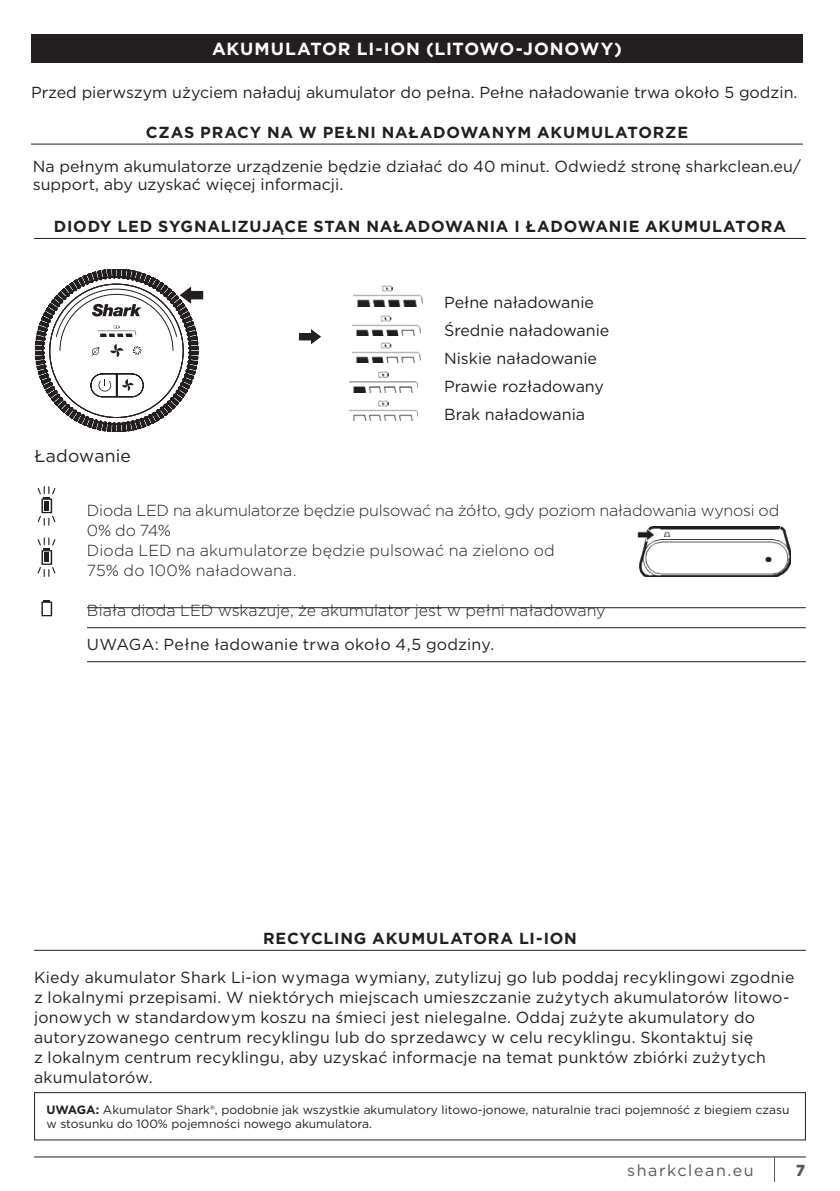
<style>
.page{position:relative;width:840px;height:1191px;background:#fff}
.page>*{position:absolute;margin:0;border:0;box-sizing:border-box;transform-origin:0 0}
.t1{font:700 17.6px "Gotham";letter-spacing:.045em;color:#fff}
.t2{font:17.4px "Gotham";letter-spacing:.015em;color:#231f20}
.t3{font:16px/20px "Gotham";letter-spacing:.005em;color:#231f20}
.t4{font:300 16px/20px "Gotham";color:#231f20}
.t5{font:700 16px "Gotham";letter-spacing:.05em;color:#231f20}
.t6{font:16px "Gotham";letter-spacing:.1em;color:#57585a}
.t7{font:900 16px "Gotham";color:#57585a;scale:.9 1}
.t8{font:12px/14px "Gotham";color:#231f20}
.s1{font-weight:700}
</style>
<div class="page">
<hr style="left:34px;top:1156px;width:771px;height:1px;background:#231f20">
<div style="left:31px;top:34px;width:771px;height:28px;background:#231f20"></div>
<hr style="left:31px;top:144px;width:771px;height:1px;background:#231f20">
<hr style="left:34px;top:949px;width:771px;height:1px;background:#231f20">
<hr style="left:34px;top:238px;width:771px;height:1px;background:#231f20">
<div style="left:34px;top:1092px;width:771px;height:48px;border:1px solid #231f20"></div>
<hr style="left:87px;top:607px;width:718px;height:1px;background:#231f20">
<hr style="left:87px;top:627px;width:718px;height:1px;background:#231f20">
<hr style="left:87px;top:661px;width:718px;height:1px;background:#231f20">
<svg style="left:41px;top:600px;width:11px;height:16px"></svg>
<div style="left:44px;top:604px;width:5px;height:9px;background:#fff"></div>
<svg style="left:38px;top:537px;width:17px;height:40px"></svg>
<svg style="left:38px;top:486px;width:17px;height:40px"></svg>
<svg style="left:299px;top:328px;width:22px;height:17px"></svg>
<svg style="left:35px;top:269px;width:168px;height:163px"></svg>
<img style="left:637px;top:526px;width:153px;height:51px">
<img style="left:353px;top:285px;width:69px;height:21px">
<img style="left:352px;top:315px;width:68px;height:21px">
<img style="left:352px;top:342px;width:68px;height:21px">
<img style="left:349px;top:372px;width:68px;height:20px">
<img style="left:349px;top:400px;width:68px;height:21px">
<p class="t1" style="left:212px;top:37px;width:411px">AKUMULATOR LI-ION (LITOWO-JONOWY)</p>
<p class="t3" style="left:31px;top:82px;width:767px">Przed pierwszym użyciem naładuj akumulator do pełna. Pełne naładowanie trwa około 5 godzin.</p>
<p class="t5" style="left:146px;top:122px;width:543px">CZAS PRACY NA W PEŁNI NAŁADOWANYM AKUMULATORZE</p>
<p class="t3" style="left:33px;top:157px;width:769px;line-height:18px">Na pełnym akumulatorze urządzenie będzie działać do 40 minut. Odwiedź stronę sharkclean.eu/ support, aby uzyskać więcej informacji.</p>
<p class="t5" style="left:54px;top:216px;width:733px">DIODY LED SYGNALIZUJĄCE STAN NAŁADOWANIA I ŁADOWANIE AKUMULATORA</p>
<p class="t2" style="left:34px;top:445px;width:98px">Ładowanie</p>
<p class="t3" style="left:444px;top:288px;width:167px;line-height:28px">Pełne naładowanie<br>Średnie naładowanie<br>Niskie naładowanie<br>Prawie rozładowany<br>Brak naładowania</p>
<p class="t4" style="left:87px;top:500px;width:693px">Dioda LED na akumulatorze będzie pulsować na żółto, gdy poziom naładowania wynosi od 0% do 74%<br>Dioda LED na akumulatorze będzie pulsować na zielono od<br>75% do 100% naładowana.</p>
<p class="t4" style="left:87px;top:600px;width:520px">Biała dioda LED wskazuje, że akumulator jest w pełni naładowany</p>
<p class="t3" style="left:87px;top:634px;width:408px">UWAGA: Pełne ładowanie trwa około 4,5 godziny.</p>
<p class="t5" style="left:263px;top:928px;width:315px">RECYCLING AKUMULATORA LI-ION</p>
<p class="t3" style="left:34px;top:967px;width:761px">Kiedy akumulator Shark Li-ion wymaga wymiany, zutylizuj go lub poddaj recyklingowi zgodnie z lokalnymi przepisami. W niektórych miejscach umieszczanie zużytych akumulatorów litowo&shy;jonowych w standardowym koszu na śmieci jest nielegalne. Oddaj zużyte akumulatory do autoryzowanego centrum recyklingu lub do sprzedawcy w celu recyklingu. Skontaktuj się<br>z lokalnym centrum recyklingu, aby uzyskać informacje na temat punktów zbiórki zużytych akumulatorów.</p>
<p class="t8" style="left:46px;top:1102px;width:744px"><span class="s1">UWAGA:</span> Akumulator Shark®, podobnie jak wszystkie akumulatory litowo-jonowe, naturalnie traci pojemność z biegiem czasu w stosunku do 100% pojemności nowego akumulatora.</p>
<p class="t6" style="left:627px;top:1159px;width:128px">sharkclean.eu</p>
<p class="t7" style="left:795px;top:1158px;width:11px">7</p>
</div>
